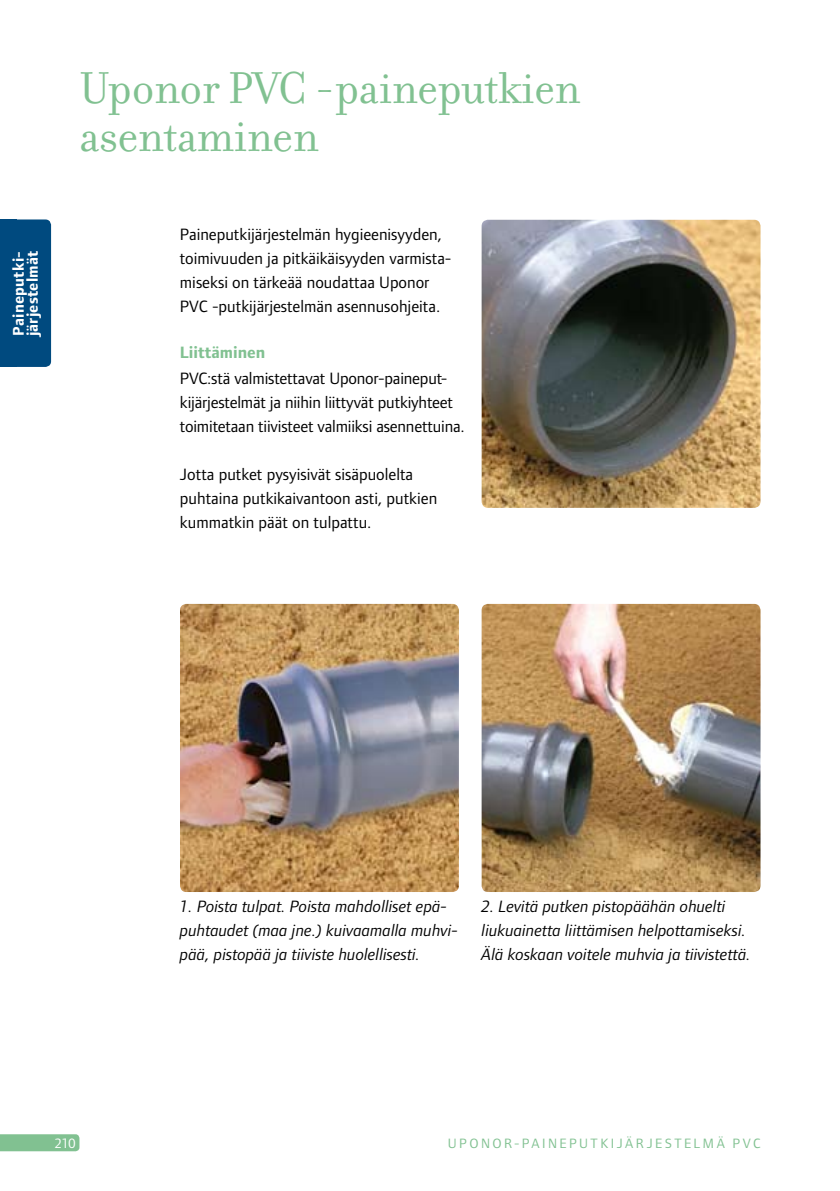
<style>
.page{position:relative;width:840px;height:1191px;background:#fff}
.page>*{position:absolute;margin:0;border:0;box-sizing:border-box;transform-origin:0 0}
.t1{font:48px/48px "Filosofia";letter-spacing:-.01em;color:#81c191}
.t2{font:17px/24px "Foundry Form Sans";color:#000}
.t3{font:italic 17px/24px "Foundry Form Sans";color:#000}
.t4{font:700 17px "Foundry Form Sans";color:#81c191}
.t5{font:700 16px/14px "Foundry Form Sans";letter-spacing:.015em;color:#fff}
.t6{font:14px "Foundry Form Sans";letter-spacing:.17em;color:#81c191}
.t7{font:14px "Foundry Form Sans";color:#fff}
</style>
<div class="page">
<svg style="left:0;top:1134px;width:79px;height:17px"></svg>
<div style="left:0;top:219px;width:51px;height:148px;background:#004a7f;border-radius:6px"></div>
<div style="left:0;top:219px;width:17px;height:148px;background:#004a7f"></div>
<img style="left:481px;top:220px;width:279px;height:288px;border-radius:6px">
<img style="left:180px;top:604px;width:278px;height:288px;border-radius:6px">
<img style="left:481px;top:604px;width:279px;height:288px;border-radius:6px">
<p class="t5" style="left:12px;top:336px;width:87px;rotate:-90deg">Paineputki&shy;järjestelmät</p>
<h1 class="t1" style="left:79px;top:65px;width:502px">Uponor PVC -paineputkien asentaminen</h1>
<p class="t2" style="left:180px;top:222px;width:273px">Paineputkijärjestelmän hygieenisyyden, toimivuuden ja pitkäikäisyyden varmista&shy;miseksi on tärkeää noudattaa Uponor PVC -putkijärjestelmän asennusohjeita.</p>
<p class="t4" style="left:180px;top:343px;width:87px">Liittäminen</p>
<p class="t2" style="left:180px;top:366px;width:286px">PVC:stä valmistettavat Uponor-paineput&shy;kijärjestelmät ja niihin liittyvät putkiyhteet toimitetaan tiivisteet valmiiksi asennettuina.</p>
<p class="t2" style="left:180px;top:462px;width:259px">Jotta putket pysyisivät sisäpuolelta puhtaina putkikaivantoon asti, putkien kummatkin päät on tulpattu.</p>
<p class="t3" style="left:180px;top:894px;width:279px">1. Poista tulpat. Poista mahdolliset epä&shy;puhtaudet (maa jne.) kuivaamalla muhvi&shy;pää, pistopää ja tiiviste huolellisesti.</p>
<p class="t3" style="left:481px;top:894px;width:270px">2. Levitä putken pistopäähän ohuelti liukuainetta liittämisen helpottamiseksi.<br>Älä koskaan voitele muhvia ja tiivistettä.</p>
<p class="t7" style="left:55px;top:1135px;width:22px">210</p>
<p class="t6" style="left:447px;top:1135px;width:314px">Uponor-painepu tkijärjestelmä P VC</p>
</div>
